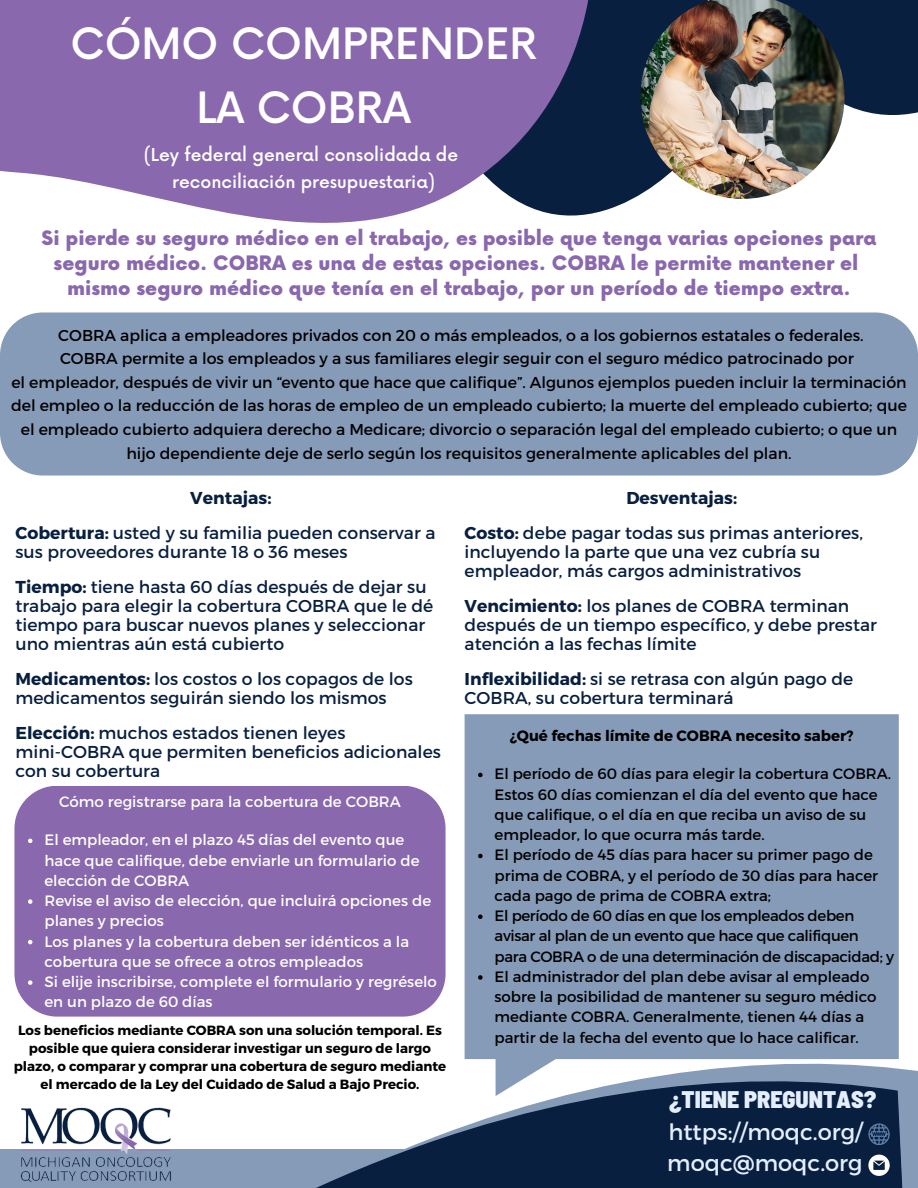
<style>
.page{position:relative;width:918px;height:1188px;background:#fff}
.page>*{position:absolute;margin:0;border:0;box-sizing:border-box;transform-origin:0 0}
.t1{font:500 42px/63.9px "Now";color:#fff;text-align:center}
.t2{font:900 semi-condensed 24px "Barlow";color:#e4eefe}
.t3{font:22.5px "Montserrat";color:#e4eefe}
.t4{font:900 19.35px/24.8px "Now";color:#8968ad;text-align:center}
.t5{font:500 17.4px "Now";color:#fff}
.t6{font:17.25px/19.2px "Montserrat";color:#081f3f}
.t7{font:700 17.25px "Montserrat";color:#081f3f}
.t8{font:17.1px/19.2px "Montserrat";color:#081f3f}
.t9{font:700 17.1px "Montserrat";color:#081f3f}
.t10{font:15.75px/23.7px "Montserrat";color:#000;text-align:center}
.t11{font:15px/20.2px "Montserrat";color:#000}
.t12{font:15px/20.2px "Montserrat";color:#fff}
.t13{font:15px/20.2px "Montserrat";letter-spacing:-.025em;color:#000}
.t14{font:700 15px "Montserrat";color:#000}
.t15{font:700 13.35px/17.9px "Montserrat";color:#000;text-align:center}
.s1{font-weight:700}
</style>
<div class="page">
<div style="left:845px;top:0;width:73px;height:115px;background:#081f3f"></div>
<svg style="left:0;top:0;width:640px;height:223px;background:#816ba5"></svg>
<img style="left:640px;top:0;width:205px;height:199px">
<svg style="left:464px;top:1040px;width:454px;height:148px"></svg>
<svg style="left:187px;top:1058px;width:723px;height:130px;fill:#081f3f"></svg>
<svg style="left:868px;top:1123px;width:22px;height:22px"></svg>
<img style="left:9px;top:1107px;width:178px;height:81px">
<svg style="left:868px;top:1155px;width:22px;height:21px"></svg>
<div style="left:0;top:312px;width:918px;height:164px;background:#869bb8"></div>
<div style="left:14px;top:786px;width:432px;height:231px;background:#8968ad"></div>
<svg style="left:28px;top:839px;width:4px;height:4px"></svg>
<svg style="left:28px;top:899px;width:4px;height:5px"></svg>
<svg style="left:28px;top:940px;width:4px;height:4px"></svg>
<svg style="left:28px;top:980px;width:4px;height:5px"></svg>
<div style="left:465px;top:714px;width:434px;height:382px;background:#869bb8"></div>
<svg style="left:478px;top:773px;width:5px;height:4px"></svg>
<svg style="left:478px;top:854px;width:5px;height:4px"></svg>
<svg style="left:478px;top:914px;width:5px;height:5px"></svg>
<svg style="left:478px;top:975px;width:5px;height:5px"></svg>
<p class="t1" style="left:71px;top:15px;width:468px">CÓMO COMPRENDER<br>LA COBRA</p>
<p class="t5" style="left:144px;top:145px;width:316px">(Ley federal general consolidada de</p>
<p class="t5" style="left:172px;top:172px;width:264px">reconciliación presupuestaria)</p>
<p class="t4" style="left:42px;top:227px;width:836px">Si pierde su seguro médico en el trabajo, es posible que tenga varias opciones para seguro médico. COBRA es una de estas opciones. COBRA le permite mantener el</p>
<p class="t4" style="left:67px;top:276px;width:785px">mismo seguro médico que tenía en el trabajo, por un período de tiempo extra.</p>
<p class="t10" style="left:58px;top:322px;width:807px">COBRA aplica a empleadores privados con 20 o más empleados, o a los gobiernos estatales o federales.</p>
<p class="t10" style="left:60px;top:346px;width:795px">COBRA permite a los empleados y a sus familiares elegir seguir con el seguro médico patrocinado por</p>
<p class="t10" style="left:11px;top:370px;width:897px">el empleador, después de vivir un “evento que hace que califique”. Algunos ejemplos pueden incluir la terminación del empleo o la reducción de las horas de empleo de un empleado cubierto; la muerte del empleado cubierto; que el empleado cubierto adquiera derecho a Medicare; divorcio o separación legal del empleado cubierto; o que un hijo dependiente deje de serlo según los requisitos generalmente aplicables del plan.</p>
<p class="t7" style="left:190px;top:487px;width:83px">Ventajas:</p>
<p class="t6" style="left:15px;top:522px;width:422px"><span class="s1">Cobertura:</span> usted y su familia pueden conservar a sus proveedores durante 18 o 36 meses</p>
<p class="t6" style="left:15px;top:576px;width:419px"><span class="s1">Tiempo:</span> tiene hasta 60 días después de dejar su trabajo para elegir la cobertura COBRA que le dé tiempo para buscar nuevos planes y seleccionar uno mientras aún está cubierto</p>
<p class="t6" style="left:15px;top:669px;width:399px"><span class="s1">Medicamentos:</span> los costos o los copagos de los medicamentos seguirán siendo los mismos</p>
<p class="t6" style="left:15px;top:723px;width:332px"><span class="s1">Elección:</span> muchos estados tienen leyes</p>
<p class="t6" style="left:15px;top:742px;width:427px">mini-COBRA que permiten beneficios adicionales con su cobertura</p>
<p class="t12" style="left:59px;top:791px;width:343px">Cómo registrarse para la cobertura de COBRA</p>
<p class="t12" style="left:44px;top:829px;width:377px">El empleador, en el plazo 45 días del evento que hace que califique, debe enviarle un formulario de elección de COBRA</p>
<p class="t12" style="left:44px;top:890px;width:388px">Revise el aviso de elección, que incluirá opciones de planes y precios</p>
<p class="t12" style="left:44px;top:930px;width:366px">Los planes y la cobertura deben ser idénticos a la cobertura que se ofrece a otros empleados</p>
<p class="t12" style="left:44px;top:971px;width:394px">Si elije inscribirse, complete el formulario y regréselo en un plazo de 60 días</p>
<p class="t15" style="left:14px;top:1021px;width:434px">Los beneficios mediante COBRA son una solución temporal. Es posible que quiera considerar investigar un seguro de largo plazo, o comparar y comprar una cobertura de seguro mediante el mercado de la Ley del Cuidado de Salud a Bajo Precio.</p>
<p class="t9" style="left:626px;top:487px;width:112px">Desventajas:</p>
<p class="t8" style="left:465px;top:522px;width:400px"><span class="s1">Costo:</span> debe pagar todas sus primas anteriores, incluyendo la parte que una vez cubría su empleador, más cargos administrativos</p>
<p class="t8" style="left:465px;top:595px;width:414px"><span class="s1">Vencimiento:</span> los planes de COBRA terminan después de un tiempo específico, y debe prestar atención a las fechas límite</p>
<p class="t8" style="left:465px;top:669px;width:390px"><span class="s1">Inflexibilidad:</span> si se retrasa con algún pago de<br>COBRA, su cobertura terminará</p>
<p class="t14" style="left:510px;top:726px;width:345px">¿Qué fechas límite de COBRA necesito saber?</p>
<p class="t11" style="left:495px;top:763px;width:398px">El período de 60 días para elegir la cobertura COBRA.<br>Estos 60 días comienzan el día del evento que hace que califique, o el día en que reciba un aviso de su empleador, lo que ocurra más tarde.</p>
<p class="t11" style="left:495px;top:844px;width:385px">El período de 45 días para hacer su primer pago de prima de COBRA, y el período de 30 días para hacer cada pago de prima de COBRA extra;</p>
<p class="t13" style="left:495px;top:905px;width:401px">El período de 60 días en que los empleados deben avisar al plan de un evento que hace que califiquen para COBRA o de una determinación de discapacidad; y</p>
<p class="t11" style="left:495px;top:966px;width:384px">El administrador del plan debe avisar al empleado sobre la posibilidad de mantener su seguro médico mediante COBRA. Generalmente, tienen 44 días a partir de la fecha del evento que lo hace calificar.</p>
<p class="t2" style="left:669px;top:1084px;width:209px">¿TIENE PREGUNTAS?</p>
<p class="t3" style="left:668px;top:1118px;width:196px">https://moqc.org/</p>
<p class="t3" style="left:667px;top:1148px;width:197px">moqc@moqc.org</p>
</div>
